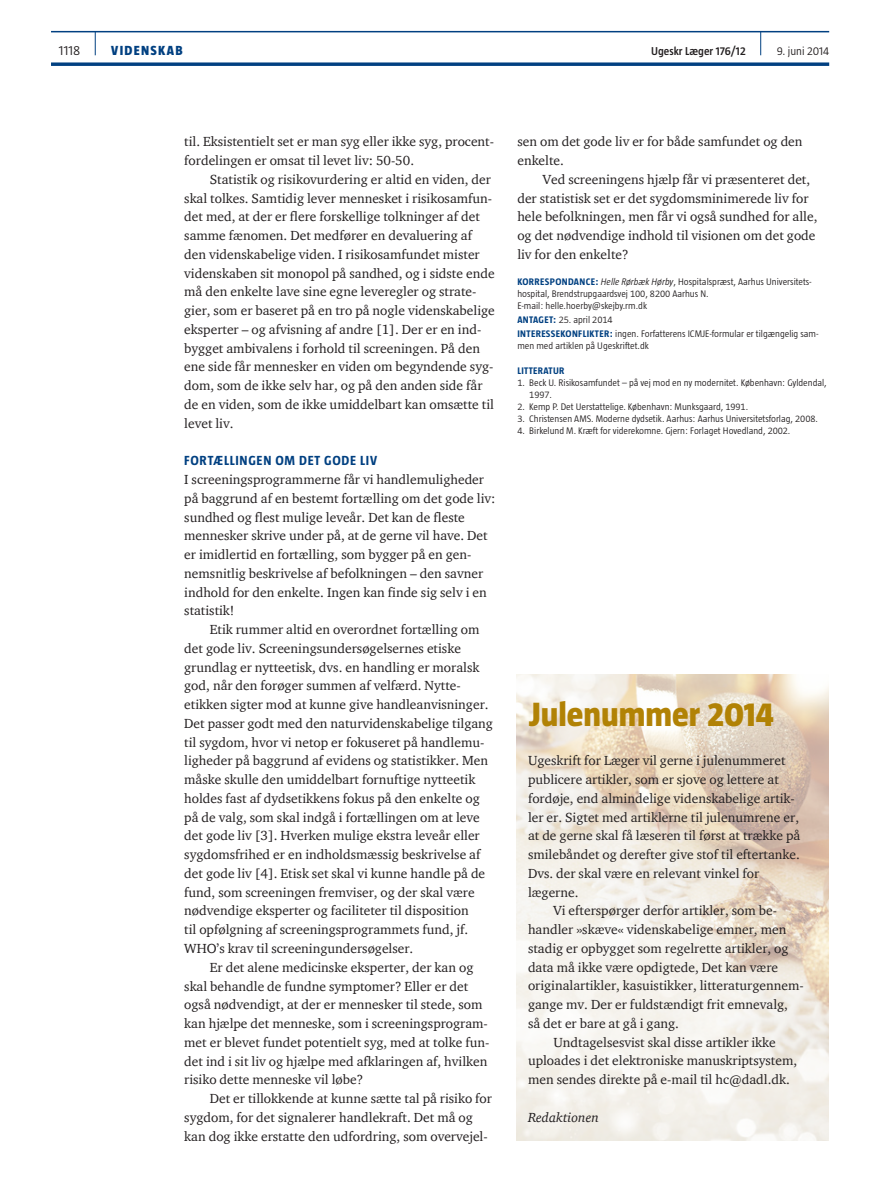
<style>
.page{position:relative;width:893px;height:1191px;background:#fff}
.page>*{position:absolute;margin:0;border:0;box-sizing:border-box;transform-origin:0 0}
.t1{font:800 34.5px "Taz";color:#b18205}
.t2{font:13.5px/18.8px "ITC Charter Com";color:#231f20}
.t3{font:700 13.5px "Taz";letter-spacing:.055em;color:#014081}
.t4{font:italic 13.5px "ITC Charter Com";color:#231f20}
.t5{font:800 13.5px "Taz";letter-spacing:.095em;color:#014081}
.t6{font:300 13.5px "Taz";color:#231f20}
.t7{font:600 11.7px "Taz";color:#231f20}
.t8{font:300 11.7px "Taz";color:#231f20}
.t9{font:300 9.75px/12px "Taz";color:#231f20}
.t10{font:700 9.75px "Taz";letter-spacing:.04em;color:#014081}
.s1{font-weight:700;color:#014081}
.s2{font-style:italic}
</style>
<div class="page">
<hr style="left:51px;top:31px;width:778px;height:1px;background:#014081">
<svg style="left:51px;top:62px;width:778px;height:4px;background:#235991"></svg>
<svg style="left:95px;top:32px;width:1px;height:23px"></svg>
<svg style="left:760px;top:32px;width:1px;height:23px"></svg>
<img style="left:516px;top:674px;width:312px;height:466px">
<p class="t6" style="left:59px;top:43px;width:23px">1118</p>
<p class="t5" style="left:111px;top:43px;width:73px">VIDENSKAB</p>
<p class="t7" style="left:651px;top:45px;width:96px">Ugeskr Læger 176/12</p>
<p class="t8" style="left:777px;top:45px;width:54px">9. juni 2014</p>
<p class="t2" style="left:184px;top:132px;width:311px">til. Eksistentielt set er man syg eller ikke syg, procent&shy;fordelingen er omsat til levet liv: 50-50.</p>
<p class="t2" style="left:184px;top:170px;width:312px;text-indent:26px">Statistik og risikovurdering er altid en viden, der skal tolkes. Samtidig lever mennesket i risikosamfun&shy;det med, at der er flere forskellige tolkninger af det samme fænomen. Det medfører en devaluering af den videnskabelige viden. I risikosamfundet mister videnskaben sit monopol på sandhed, og i sidste ende må den enkelte lave sine egne leveregler og strate&shy;gier, som er baseret på en tro på nogle videnskabelige eksperter – og afvisning af andre [1]. Der er en ind&shy;bygget ambivalens i forhold til screeningen. På den ene side får mennesker en viden om begyndende syg&shy;dom, som de ikke selv har, og på den anden side får de en viden, som de ikke umiddelbart kan omsætte til levet liv.</p>
<p class="t3" style="left:184px;top:453px;width:194px">FORTÆLLINGEN OM DET GODE LIV</p>
<p class="t2" style="left:184px;top:470px;width:313px">I screeningsprogrammerne får vi handlemuligheder på baggrund af en bestemt fortælling om det gode liv: sundhed og flest mulige leveår. Det kan de fleste mennesker skrive under på, at de gerne vil have. Det er imidlertid en fortælling, som bygger på en gen&shy;nemsnitlig beskrivelse af befolkningen – den savner indhold for den enkelte. Ingen kan finde sig selv i en statistik!</p>
<p class="t2" style="left:184px;top:620px;width:310px;text-indent:26px">Etik rummer altid en overordnet fortælling om det gode liv. Screeningsundersøgelsernes etiske grundlag er nytteetisk, dvs. en handling er moralsk god, når den forøger summen af velfærd. Nytte&shy;etikken sigter mod at kunne give handleanvisninger.<br>Det passer godt med den naturvidenskabelige tilgang til sygdom, hvor vi netop er fokuseret på handlemu&shy;ligheder på baggrund af evidens og statistikker. Men måske skulle den umiddelbart fornuftige nytteetik holdes fast af dydsetikkens fokus på den enkelte og på de valg, som skal indgå i fortællingen om at leve det gode liv [3]. Hverken mulige ekstra leveår eller sygdomsfrihed er en indholdsmæssig beskrivelse af det gode liv [4]. Etisk set skal vi kunne handle på de fund, som screeningen fremviser, og der skal være nødvendige eksperter og faciliteter til disposition<br>til opfølgning af screeningsprogrammets fund, jf.<br>WHO’s krav til screeningundersøgelser.</p>
<p class="t2" style="left:184px;top:957px;width:307px;text-indent:26px">Er det alene medicinske eksperter, der kan og skal behandle de fundne symptomer? Eller er det også nødvendigt, at der er mennesker til stede, som kan hjælpe det menneske, som i screeningsprogram&shy;met er blevet fundet potentielt syg, med at tolke fun&shy;det ind i sit liv og hjælpe med afklaringen af, hvilken risiko dette menneske vil løbe?</p>
<p class="t2" style="left:184px;top:1088px;width:309px;text-indent:26px">Det er tillokkende at kunne sætte tal på risiko for sygdom, for det signalerer handlekraft. Det må og kan dog ikke erstatte den udfordring, som overvejel-</p>
<p class="t2" style="left:517px;top:132px;width:287px">sen om det gode liv er for både samfundet og den enkelte.</p>
<p class="t2" style="left:517px;top:170px;width:302px;text-indent:26px">Ved screeningens hjælp får vi præsenteret det, der statistisk set er det sygdomsminimerede liv for hele befolkningen, men får vi også sundhed for alle, og det nødvendige indhold til visionen om det gode liv for den enkelte?</p>
<p class="t9" style="left:517px;top:276px;width:295px"><span class="s1">KORRESPONDANCE:</span> <span class="s2">Helle Rørbæk Hørby</span>, Hospitalspræst, Aarhus Universitets&shy;hospital, Brendstrupgaardsvej 100, 8200 Aarhus N.<br>E-mail: helle.hoerby@skejby.rm.dk</p>
<p class="t9" style="left:517px;top:313px;width:303px;line-height:14.1px"><span class="s1">ANTAGET:</span> 25. april 2014<br><span class="s1">INTERESSEKONFLIKTER:</span> ingen. Forfatterens ICMJE-formular er tilgængelig sam-</p>
<p class="t9" style="left:517px;top:340px;width:133px">men med artiklen på Ugeskriftet.dk</p>
<p class="t10" style="left:517px;top:365px;width:49px">LITTERATUR</p>
<p class="t9" style="left:529px;top:377px;width:299px;text-indent:-12px">1. Beck U. Risikosamfundet – på vej mod en ny modernitet. København: Gyldendal,<br>1997.</p>
<p class="t9" style="left:517px;top:401px;width:232px">2. Kemp P. Det Uerstattelige. København: Munksgaard, 1991.</p>
<p class="t9" style="left:517px;top:413px;width:302px">3. Christensen AMS. Moderne dydsetik. Aarhus: Aarhus Universitetsforlag, 2008.</p>
<p class="t9" style="left:517px;top:425px;width:275px">4. Birkelund M. Kræft for viderekomne. Gjern: Forlaget Hovedland, 2002.</p>
<h1 class="t1" style="left:529px;top:694px;width:246px">Julenummer 2014</h1>
<p class="t2" style="left:528px;top:751px;width:259px">Ugeskrift for Læger vil gerne i julenummeret</p>
<p class="t2" style="left:528px;top:770px;width:252px">publicere artikler, som er sjove og lettere at</p>
<p class="t2" style="left:528px;top:788px;width:268px">fordøje, end almindelige videnskabelige artik-</p>
<p class="t2" style="left:528px;top:807px;width:273px">ler er. Sigtet med artiklerne til julenumrene er,</p>
<p class="t2" style="left:528px;top:826px;width:274px">at de gerne skal få læseren til først at trække på</p>
<p class="t2" style="left:528px;top:845px;width:273px">smilebåndet og derefter give stof til eftertanke.</p>
<p class="t2" style="left:528px;top:863px;width:233px">Dvs. der skal være en relevant vinkel for</p>
<p class="t2" style="left:528px;top:882px;width:52px">lægerne.</p>
<p class="t2" style="left:553px;top:901px;width:225px">Vi efterspørger derfor artikler, som be-</p>
<p class="t2" style="left:528px;top:920px;width:260px">handler »skæve« videnskabelige emner, men</p>
<p class="t2" style="left:528px;top:938px;width:262px">stadig er opbygget som regelrette artikler, og</p>
<p class="t2" style="left:528px;top:957px;width:252px">data må ikke være opdigtede, Det kan være</p>
<p class="t2" style="left:528px;top:976px;width:277px">originalartikler, kasuistikker, litteraturgennem-</p>
<p class="t2" style="left:528px;top:995px;width:261px">gange mv. Der er fuldstændigt frit emnevalg,</p>
<p class="t2" style="left:528px;top:1013px;width:152px">så det er bare at gå i gang.</p>
<p class="t2" style="left:553px;top:1032px;width:224px">Undtagelsesvist skal disse artikler ikke</p>
<p class="t2" style="left:528px;top:1051px;width:271px">uploades i det elektroniske manuskriptsystem,</p>
<p class="t2" style="left:528px;top:1070px;width:263px">men sendes direkte på e-mail til hc@dadl.dk.</p>
<p class="t4" style="left:528px;top:1109px;width:72px">Redaktionen</p>
</div>
